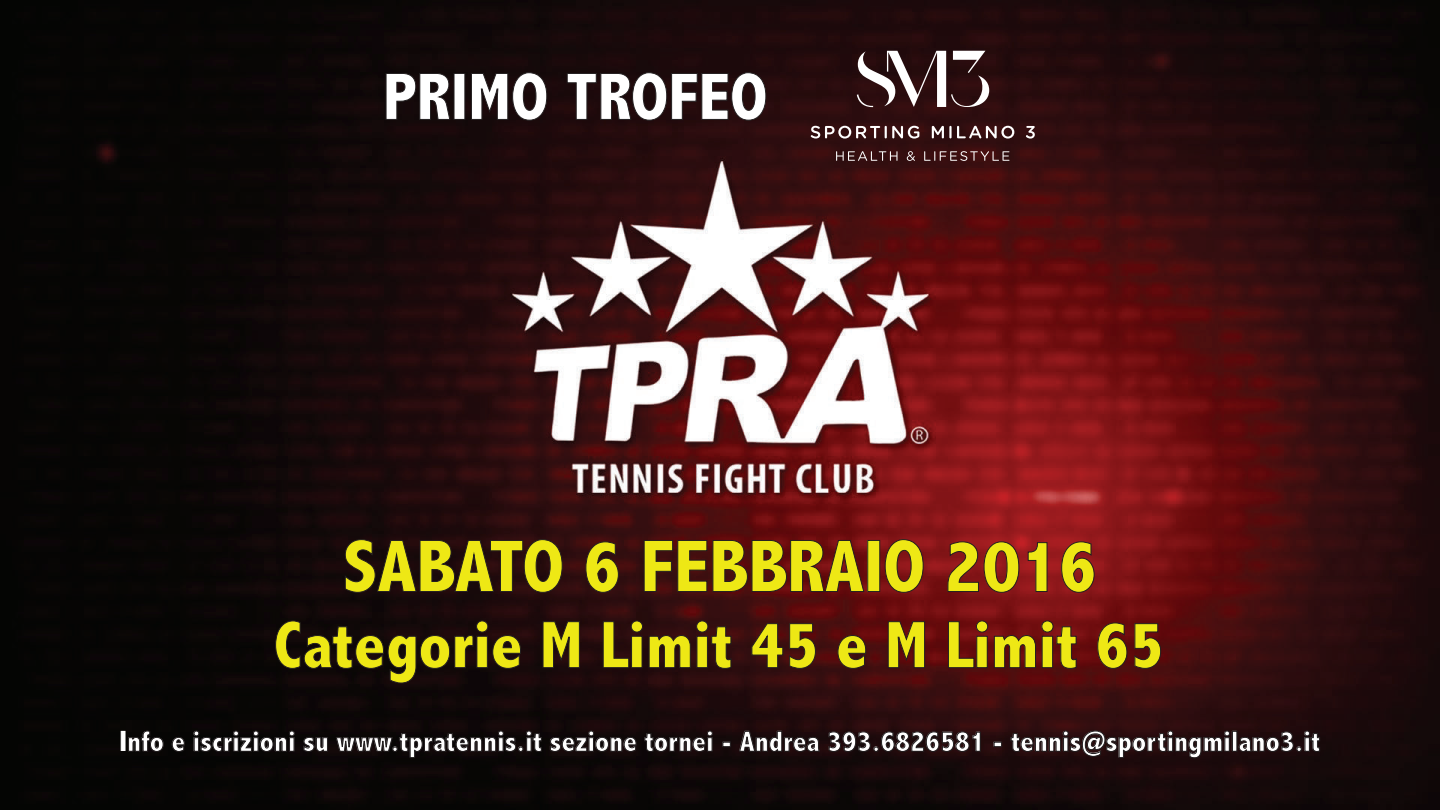
<style>
.page{position:relative;width:1440px;height:810px;background:#fff}
.page>*{position:absolute;margin:0;border:0;box-sizing:border-box;transform-origin:0 0}
.t1{font:800 condensed 75px "Abadi";color:#eee815}
.t2{font:800 condensed 67.5px "Abadi";color:#eee815}
.t3{font:800 condensed 67.5px "Abadi";color:#fff}
.t4{font:800 condensed 29.25px "Abadi";color:#fff}
</style>
<div class="page">
<img style="left:0;top:0;width:1440px;height:810px">
<svg style="left:385px;top:73px;width:66px;height:47px;background:#160b0c"></svg>
<div style="left:454px;top:73px;width:11px;height:47px;border:1px solid #231f20"></div>
<svg style="left:471px;top:72px;width:77px;height:49px;background:#1a0b0d"></svg>
<svg style="left:566px;top:72px;width:201px;height:49px;background:#200c0e"></svg>
<svg style="left:275px;top:620px;width:246px;height:64px;background:#150a0a"></svg>
<svg style="left:542px;top:621px;width:38px;height:47px;background:#200d0e"></svg>
<svg style="left:602px;top:620px;width:130px;height:49px;background:#2b0e10"></svg>
<svg style="left:751px;top:623px;width:65px;height:46px;background:#3d0f10"></svg>
<svg style="left:837px;top:635px;width:29px;height:34px"></svg>
<svg style="left:888px;top:621px;width:37px;height:47px;background:#530d0f"></svg>
<svg style="left:948px;top:620px;width:40px;height:48px;background:#600e0f"></svg>
<svg style="left:994px;top:620px;width:83px;height:49px;background:#620e10"></svg>
<svg style="left:1097px;top:622px;width:31px;height:47px"></svg>
<svg style="left:1134px;top:623px;width:27px;height:46px"></svg>
<svg style="left:344px;top:539px;width:219px;height:54px;background:#210c0e"></svg>
<svg style="left:585px;top:541px;width:34px;height:52px;background:#340f11"></svg>
<svg style="left:643px;top:540px;width:222px;height:52px;background:#530e0f"></svg>
<div style="left:867px;top:540px;width:13px;height:52px;border:1px solid #231f20"></div>
<svg style="left:884px;top:539px;width:40px;height:54px;background:#781416"></svg>
<svg style="left:947px;top:541px;width:73px;height:52px;background:#81171a"></svg>
<svg style="left:1027px;top:542px;width:21px;height:50px"></svg>
<svg style="left:1061px;top:541px;width:34px;height:52px;background:#86191c"></svg>
<svg style="left:128px;top:730px;width:36px;height:22px"></svg>
<svg style="left:172px;top:737px;width:13px;height:15px"></svg>
<svg style="left:193px;top:730px;width:102px;height:22px;background:#0e0b0b"></svg>
<svg style="left:303px;top:737px;width:25px;height:15px"></svg>
<svg style="left:335px;top:730px;width:207px;height:28px;background:#110b0b"></svg>
<svg style="left:550px;top:730px;width:87px;height:22px;background:#160d0d"></svg>
<svg style="left:644px;top:730px;width:69px;height:22px;background:#170d0e"></svg>
<div style="left:722px;top:742px;width:9px;height:5px;border:1px solid #231f20"></div>
<svg style="left:739px;top:731px;width:81px;height:21px;background:#1c0e0f"></svg>
<svg style="left:828px;top:731px;width:153px;height:21px;background:#210f10"></svg>
<div style="left:994px;top:742px;width:8px;height:5px;border:1px solid #231f20"></div>
<svg style="left:1010px;top:730px;width:220px;height:29px;background:#240e10"></svg>
<div style="left:1232px;top:731px;width:5px;height:21px;border:1px solid #231f20"></div>
<svg style="left:1239px;top:730px;width:81px;height:22px;background:#1f0e0f"></svg>
<svg style="left:811px;top:126px;width:108px;height:13px"></svg>
<svg style="left:932px;top:126px;width:82px;height:13px"></svg>
<svg style="left:1026px;top:126px;width:9px;height:13px"></svg>
<svg style="left:836px;top:151px;width:62px;height:10px"></svg>
<svg style="left:907px;top:151px;width:8px;height:10px"></svg>
<svg style="left:924px;top:151px;width:85px;height:10px"></svg>
<svg style="left:857px;top:51px;width:132px;height:56px"></svg>
<h2 class="t3" style="left:383px;top:58px;width:386px">PRIMO TROFEO</h2>
<h1 class="t1" style="left:343px;top:523px;width:756px">SABATO 6 FEBBRAIO 2016</h1>
<h2 class="t2" style="left:274px;top:606px;width:892px">Categorie M Limit 45 e M Limit 65</h2>
<p class="t4" style="left:120px;top:725px;width:1202px">Info e iscrizioni su www.tpratennis.it sezione tornei - Andrea 393.6826581 - tennis@sportingmilano3.it</p>
</div>
